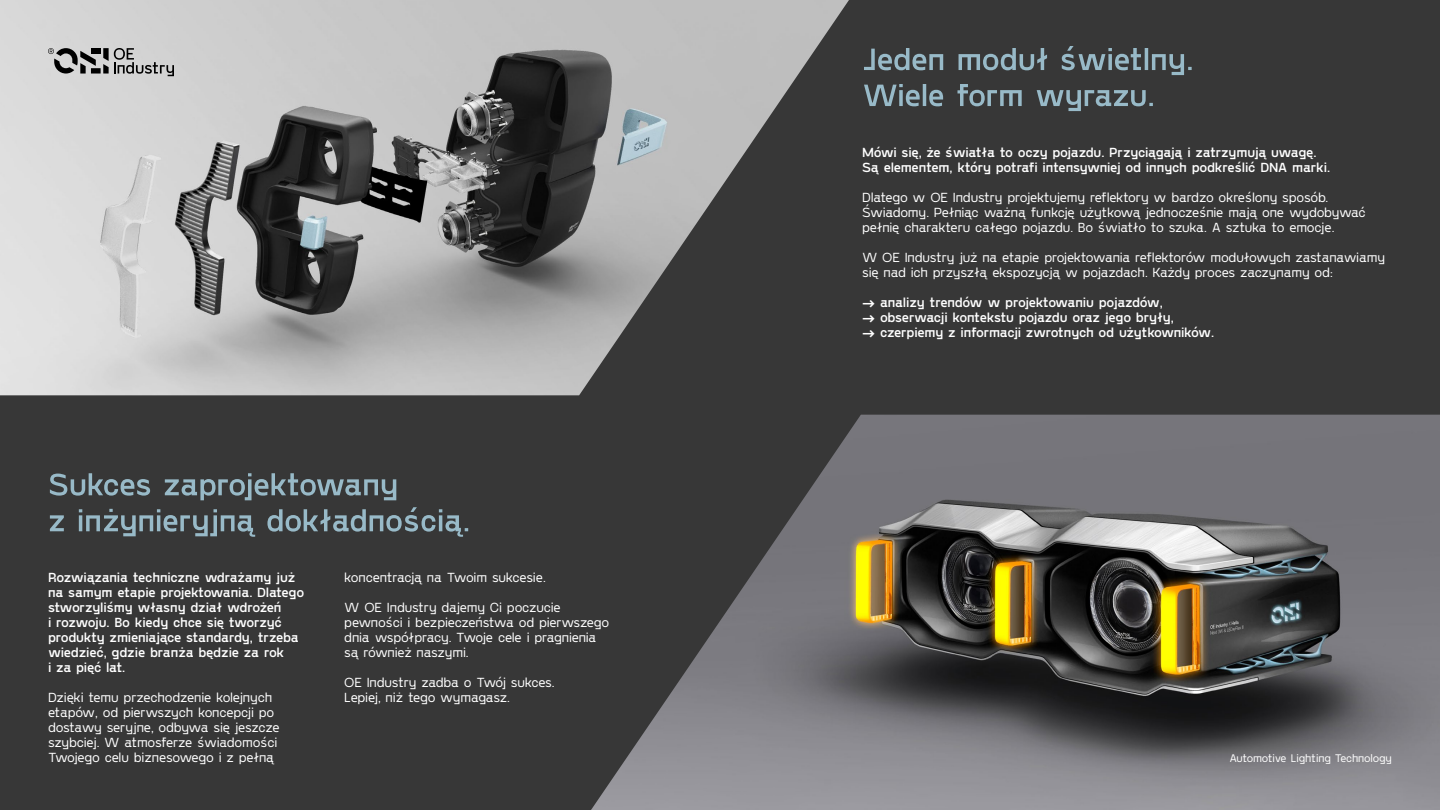
<style>
.page{position:relative;width:1440px;height:810px;background:#373737}
.page>*{position:absolute;margin:0;border:0;box-sizing:border-box;transform-origin:0 0}
.t1{font:300 13.5px/15px "PP Gosha Sans";letter-spacing:-.02em;color:#fff}
.t2{font:500 13.5px/15px "PP Gosha Sans";letter-spacing:-.02em;color:#fff}
.t3{font:300 11.25px "PP Gosha Sans";letter-spacing:-.015em;color:#fff}
</style>
<div class="page">
<img style="left:591px;top:415px;width:849px;height:395px">
<img style="left:0;top:0;width:849px;height:395px">
<svg style="left:103px;top:48px;width:71px;height:28px;background:#a3a3a3"></svg>
<div style="left:91px;top:68px;width:10px;height:6px;background:#000"></div>
<div style="left:91px;top:48px;width:10px;height:5px;background:#000"></div>
<svg style="left:48px;top:48px;width:48px;height:26px"></svg>
<svg style="left:864px;top:84px;width:289px;height:27px"></svg>
<svg style="left:864px;top:46px;width:328px;height:29px"></svg>
<svg style="left:50px;top:507px;width:418px;height:30px"></svg>
<svg style="left:50px;top:473px;width:346px;height:27px"></svg>
<p class="t2" style="left:48px;top:569px;width:258px">Rozwiązania techniczne wdrażamy już na samym etapie projektowania. Dlatego stworzyliśmy własny dział wdrożeń<br>i rozwoju. Bo kiedy chce się tworzyć produkty zmieniające standardy, trzeba wiedzieć, gdzie branża będzie za rok<br>i za pięć lat.</p>
<p class="t1" style="left:48px;top:689px;width:233px">Dzięki temu przechodzenie kolejnych etapów, od pierwszych koncepcji po dostawy seryjne, odbywa się jeszcze szybciej. W atmosferze świadomości Twojego celu biznesowego i z pełną</p>
<p class="t1" style="left:344px;top:569px;width:203px">koncentracją na Twoim sukcesie.</p>
<p class="t1" style="left:344px;top:599px;width:267px">W OE Industry dajemy Ci poczucie pewności i bezpieczeństwa od pierwszego dnia współpracy. Twoje cele i pragnienia są również naszymi.</p>
<p class="t1" style="left:344px;top:674px;width:212px">OE Industry zadba o Twój sukces.<br>Lepiej, niż tego wymagasz.</p>
<p class="t2" style="left:862px;top:144px;width:470px">Mówi się, że światła to oczy pojazdu. Przyciągają i zatrzymują uwagę.<br>Są elementem, który potrafi intensywniej od innych podkreślić DNA marki.</p>
<p class="t1" style="left:862px;top:189px;width:505px">Dlatego w OE Industry projektujemy reflektory w bardzo określony sposób.<br>Świadomy. Pełniąc ważną funkcję użytkową jednocześnie mają one wydobywać pełnię charakteru całego pojazdu. Bo światło to szuka. A sztuka to emocje.</p>
<p class="t1" style="left:862px;top:249px;width:524px">W OE Industry już na etapie projektowania reflektorów modułowych zastanawiamy się nad ich przyszłą ekspozycją w pojazdach. Każdy proces zaczynamy od:</p>
<p class="t2" style="left:862px;top:294px;width:302px">→ analizy trendów w projektowaniu pojazdów,</p>
<p class="t2" style="left:862px;top:309px;width:313px">→ obserwacji kontekstu pojazdu oraz jego bryły,</p>
<p class="t2" style="left:862px;top:324px;width:354px">→ czerpiemy z informacji zwrotnych od użytkowników.</p>
<p class="t3" style="left:1229px;top:751px;width:164px">Automotive Lighting Technology</p>
</div>
